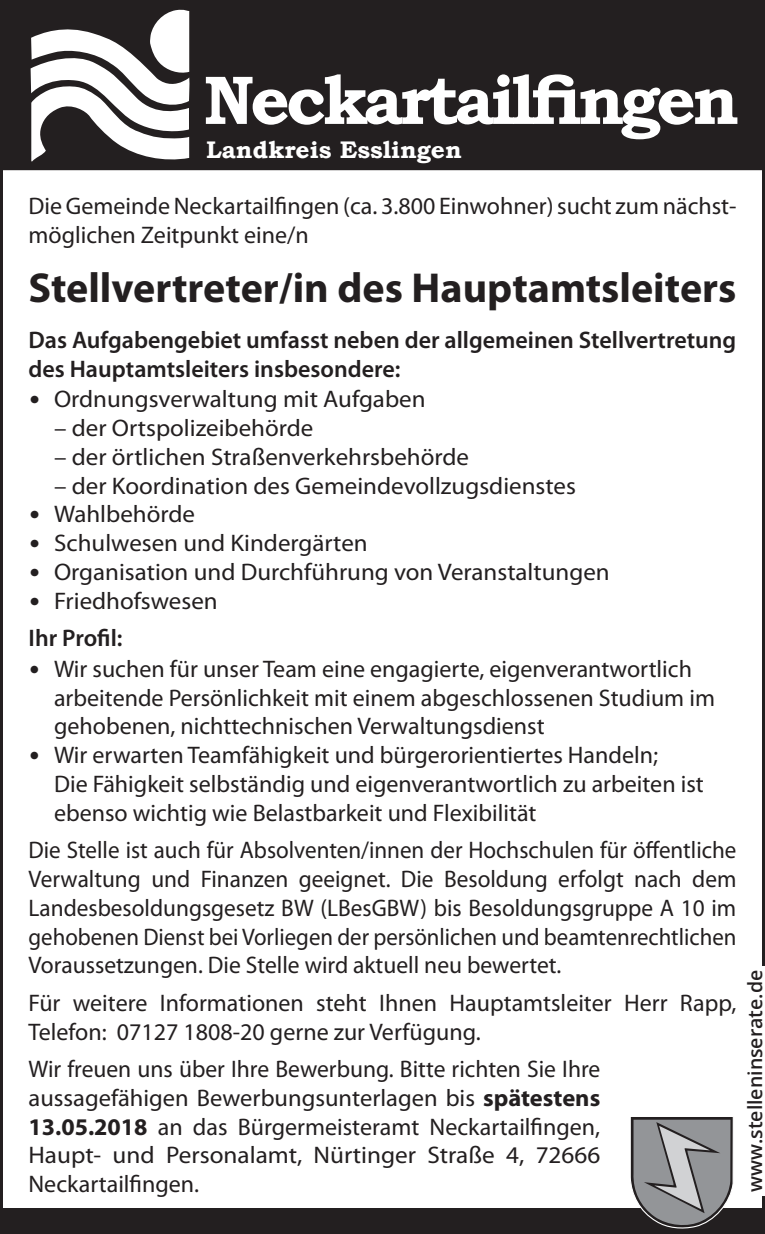
<style>
.page{position:relative;width:765px;height:1234px;background:#fff}
.page>*{position:absolute;margin:0;border:0;box-sizing:border-box;transform-origin:0 0}
.t1{font:700 69px "Bookman Old Style";letter-spacing:-.06em;color:#fff}
.t2{font:700 42px "Myriad Pro";color:#231f20}
.C{font:24px/28.8px "Myriad Pro";color:#231f20}
.C-2{font:24px/28.8px "Myriad Pro";color:#231f20;text-align:justify;scale:.96 1}
.C-3{font:24px "Myriad Pro";color:#231f20;scale:1.04 1}
.C-4{font:600 24px/28.8px "Myriad Pro";color:#231f20}
.t3{font:700 24px "Bookman Old Style";color:#fff}
.t4{font:600 19.5px "Open Sans";color:#231f20}
.s1{font-family:"Calibri"}
.s2{font-weight:700}
</style>
<div class="page">
<div style="left:2px;top:2px;width:761px;height:167px;background:#231f20"></div>
<div style="left:0;top:0;width:765px;height:170px;border:3px solid #231f20"></div>
<svg style="left:31px;top:9px;width:159px;height:153px"></svg>
<div style="left:0;top:1208px;width:765px;height:25px;background:#231f20"></div>
<svg style="left:630px;top:1117px;width:104px;height:112px;background:#88888b"></svg>
<p class="t1" style="left:203px;top:50px;width:537px">Neckartailfingen</p>
<p class="t3" style="left:206px;top:133px;width:257px">Landkreis Esslingen</p>
<p class="C" style="left:29px;top:191px;width:709px">Die Gemeinde Neckartailfingen (ca. 3.800 Einwohner) sucht zum nächst&shy;möglichen Zeitpunkt eine/n</p>
<p class="t2" style="left:29px;top:260px;width:709px">Stellvertreter/in des Hauptamtsleiters</p>
<p class="C-4" style="left:29px;top:324px;width:709px">Das Aufgabengebiet umfasst neben der allgemeinen Stellvertretung des Hauptamtsleiters insbesondere:</p>
<p class="C-3" style="left:29px;top:384px;width:383px"><span class="s1">•</span> Ordnungsverwaltung mit Aufgaben</p>
<p class="C-3" style="left:54px;top:413px;width:251px">– der Ortspolizeibehörde</p>
<p class="C-3" style="left:54px;top:442px;width:400px">– der örtlichen Straßenverkehrsbehörde</p>
<p class="C-3" style="left:54px;top:470px;width:503px">– der Koordination des Gemeindevollzugsdienstes</p>
<p class="C-3" style="left:29px;top:499px;width:161px"><span class="s1">•</span> Wahlbehörde</p>
<p class="C-3" style="left:29px;top:528px;width:327px"><span class="s1">•</span> Schulwesen und Kindergärten</p>
<p class="C-3" style="left:29px;top:557px;width:560px"><span class="s1">•</span> Organisation und Durchführung von Veranstaltungen</p>
<p class="C-3" style="left:29px;top:586px;width:183px"><span class="s1">•</span> Friedhofswesen</p>
<p class="C-4" style="left:29px;top:623px;width:95px">Ihr Profil:</p>
<p class="C" style="left:54px;top:653px;width:662px;text-indent:-26px"><span class="s1">•</span> Wir suchen für unser Team eine engagierte, eigenverantwortlich arbeitende Persönlichkeit mit einem abgeschlossenen Studium im gehobenen, nichttechnischen Verwaltungsdienst</p>
<p class="C" style="left:54px;top:740px;width:651px;text-indent:-26px"><span class="s1">•</span> Wir erwarten Teamfähigkeit und bürgerorientiertes Handeln;<br>Die Fähigkeit selbständig und eigenverantwortlich zu arbeiten ist ebenso wichtig wie Belastbarkeit und Flexibilität</p>
<p class="C-2" style="left:29px;top:835px;width:738px">Die Stelle ist auch für Absolventen/innen der Hochschulen für öffentliche Verwaltung und Finanzen geeignet. Die Besoldung erfolgt nach dem Landesbesoldungsgesetz BW (LBesGBW) bis Besoldungsgruppe A 10 im gehobenen Dienst bei Vorliegen der persönlichen und beamtenrechtlichen Voraussetzungen. Die Stelle wird aktuell neu bewertet.</p>
<p class="C" style="left:29px;top:987px;width:709px">Für weitere Informationen steht Ihnen Hauptamtsleiter Herr Rapp,<br>Telefon: 07127 1808-20 gerne zur Verfügung.</p>
<p class="C" style="left:29px;top:1053px;width:573px;text-align:justify">Wir freuen uns über Ihre Bewerbung. Bitte richten Sie Ihre aussagefähigen Bewerbungsunterlagen bis <span class="s2">spätestens 13.05.2018</span> an das Bürgermeisteramt Neckartailfingen, Haupt- und Personalamt, Nürtinger Straße 4, 72666<br>Neckartailfingen.</p>
<p class="t4" style="left:741px;top:1191px;width:223px;rotate:-90deg">www.stelleninserate.de</p>
</div>
